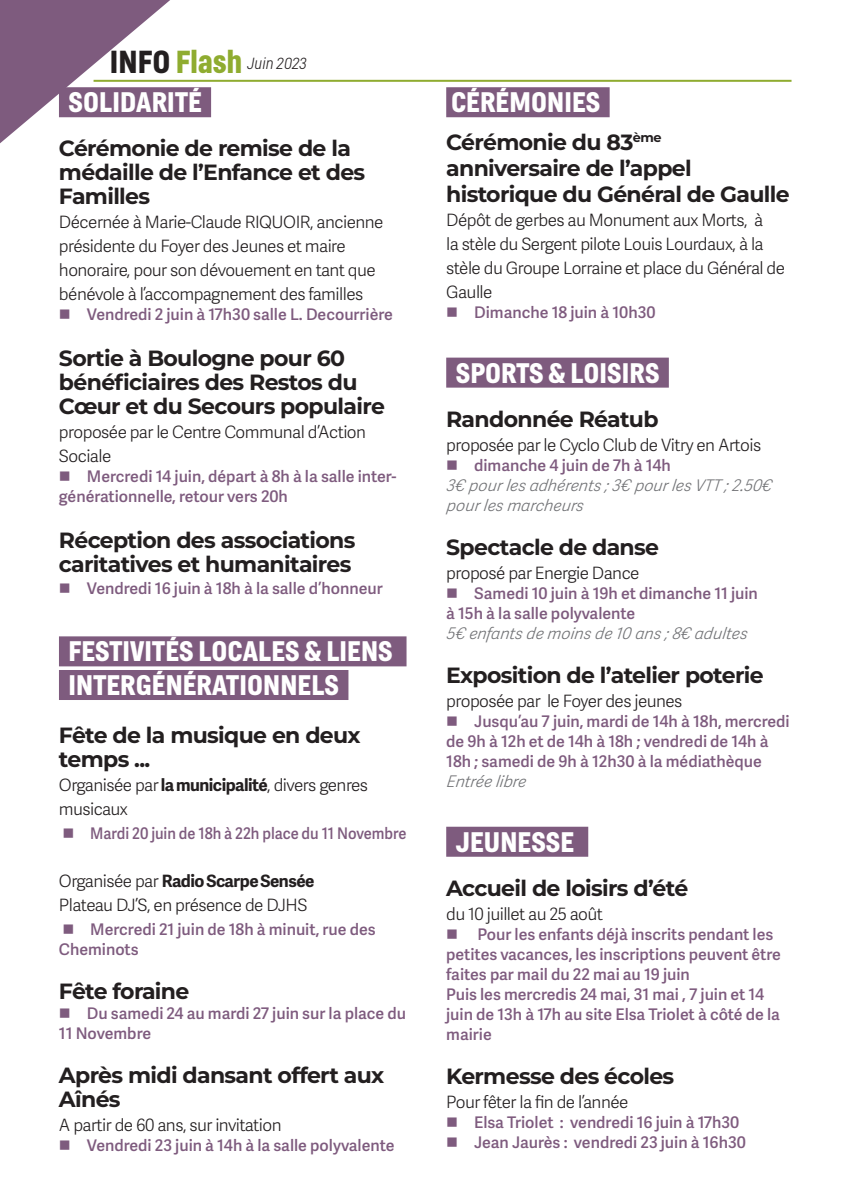
<style>
.page{position:relative;width:842px;height:1191px;background:#fff}
.page>*{position:absolute;margin:0;border:0;box-sizing:border-box;transform-origin:0 0}
.t1{font:700 28px/33.6px "Helsinki";letter-spacing:.005em;color:#fff}
.t2{font:100 22px/24px "Montserrat";letter-spacing:-.03em;color:#231f20}
.t3{font:300 17px/24px "Adelle Sans";letter-spacing:-.03em;color:#231f20}
.t4{font:600 16px/20px "Adelle Sans";color:#7e5b7e}
.t5{font:italic 300 16px/20px "Adelle Sans";color:#717275}
.t6{font:600 16px "Adelle Sans";color:#7e5b7e;scale:.92 1}
.t7{font:italic 100 16px "Helsinki";color:#231f20}
.s1{font-weight:700;font-style:normal;font-size:31.6px}
.s2{font-weight:700;font-style:normal;font-size:31.6px;color:#8fac30}
.s3{font-weight:700}
.s4{color:#7e5b7e}
.s5{font-weight:600;font-style:normal;color:#7e5b7e}
</style>
<div class="page">
<div style="left:59px;top:87px;width:152px;height:30px;background:#7e5b7e"></div>
<div style="left:59px;top:636px;width:347px;height:30px;background:#7e5b7e"></div>
<div style="left:59px;top:670px;width:289px;height:30px;background:#7e5b7e"></div>
<div style="left:446px;top:87px;width:164px;height:30px;background:#7e5b7e"></div>
<div style="left:446px;top:357px;width:223px;height:30px;background:#7e5b7e"></div>
<div style="left:446px;top:826px;width:142px;height:30px;background:#7e5b7e"></div>
<hr style="left:94px;top:80px;width:697px;height:2px;background:#8fac30">
<svg style="left:0;top:0;width:170px;height:143px"></svg>
<p class="t7" style="left:110px;top:54px;width:198px"><span class="s1">INFO</span> <span class="s2">Flash</span> Juin 2023</p>
<h1 class="t1" style="left:68px;top:85px;width:135px">SOLIDARITÉ</h1>
<h2 class="t2" style="left:59px;top:136px;width:308px">Cérémonie de remise de la médaille de l’Enfance et des<br>Familles</h2>
<p class="t3" style="left:59px;top:210px;width:326px">Décernée à Marie-Claude RIQUOIR, ancienne présidente du Foyer des Jeunes et maire honoraire, pour son dévouement en tant que bénévole à l’accompagnement des familles</p>
<p class="t4" style="left:59px;top:304px;width:336px">■ Vendredi 2 juin à 17h30 salle L. Decourrière</p>
<h2 class="t2" style="left:59px;top:346px;width:327px">Sortie à Boulogne pour 60 bénéficiaires des Restos du<br>Cœur et du Secours populaire</h2>
<p class="t3" style="left:59px;top:420px;width:309px">proposée par le Centre Communal d’Action<br>Sociale</p>
<p class="t4" style="left:59px;top:466px;width:339px">■ Mercredi 14 juin, départ à 8h à la salle inter&shy;générationnelle, retour vers 20h</p>
<h2 class="t2" style="left:59px;top:528px;width:298px">Réception des associations caritatives et humanitaires</h2>
<p class="t4" style="left:59px;top:578px;width:325px">■ Vendredi 16 juin à 18h à la salle d’honneur</p>
<h1 class="t1" style="left:68px;top:634px;width:326px">FESTIVITÉS LOCALES &amp; LIENS<br>INTERGÉNÉRATIONNELS</h1>
<h2 class="t2" style="left:59px;top:722px;width:303px">Fête de la musique en deux temps ...</h2>
<p class="t3" style="left:59px;top:772px;width:311px">Organisée par <span class="s3">la municipalité</span>, divers genres musicaux</p>
<p class="t6" style="left:62px;top:821px;width:376px">■ Mardi 20 juin de 18h à 22h place du 11 Novembre</p>
<p class="t3" style="left:59px;top:868px;width:257px">Organisée par <span class="s3">Radio Scarpe Sensée<br></span>Plateau DJ’S, en présence de DJHS</p>
<p class="t4" style="left:59px;top:918px;width:318px">■ Mercredi 21 juin de 18h à minuit, rue des<br>Cheminots</p>
<h2 class="t2" style="left:59px;top:978px;width:132px">Fête foraine</h2>
<p class="t4" style="left:59px;top:1002px;width:349px">■ Du samedi 24 au mardi 27 juin sur la place du<br>11 Novembre</p>
<h2 class="t2" style="left:59px;top:1062px;width:327px">Après midi dansant offert aux<br>Aînés</h2>
<p class="t3" style="left:59px;top:1112px;width:224px">A partir de 60 ans, sur invitation</p>
<p class="t4" style="left:59px;top:1134px;width:337px">■ Vendredi 23 juin à 14h à la salle polyvalente</p>
<h1 class="t1" style="left:451px;top:85px;width:151px">CÉRÉMONIES</h1>
<h2 class="t2" style="left:446px;top:128px;width:345px;line-height:26px">Cérémonie du 83<sup>ème </sup>anniversaire de l’appel historique du Général de Gaulle</h2>
<p class="t3" style="left:446px;top:207px;width:340px">Dépôt de gerbes au Monument aux Morts, à<br>la stèle du Sergent pilote Louis Lourdaux, à la stèle du Groupe Lorraine et place du Général de Gaulle</p>
<p class="t4" style="left:446px;top:301px;width:211px">■ Dimanche 18 juin à 10h30</p>
<h1 class="t1" style="left:456px;top:355px;width:205px">SPORTS &amp; LOISIRS</h1>
<h2 class="t2" style="left:446px;top:406px;width:214px">Randonnée Réatub</h2>
<p class="t3" style="left:446px;top:432px;width:316px">proposée par le Cyclo Club de Vitry en Artois</p>
<p class="t5" style="left:446px;top:454px;width:331px"><span class="s4">■</span> <span class="s5">dimanche 4 juin de 7h à 14h<br></span>3€ pourles adhérents ; 3€ pourles VTT ; 2.50€ pourles marcheurs</p>
<h2 class="t2" style="left:446px;top:534px;width:214px">Spectacle de danse</h2>
<p class="t3" style="left:446px;top:560px;width:195px">proposé par Energie Dance</p>
<p class="t4" style="left:446px;top:582px;width:313px">■ Samedi 10 juin à 19h et dimanche 11 juin à 15h à la salle polyvalente</p>
<p class="t5" style="left:446px;top:622px;width:306px">5€ enfants de moins de 10 ans ; 8€ adultes</p>
<h2 class="t2" style="left:446px;top:662px;width:319px">Exposition de l’atelier poterie</h2>
<p class="t3" style="left:446px;top:688px;width:238px">proposée par le Foyer des jeunes</p>
<p class="t4" style="left:446px;top:710px;width:345px">■ Jusqu’au 7 juin, mardi de 14h à 18h, mercredi de 9h à 12h et de 14h à 18h ; vendredi de 14h à<br>18h ; samedi de 9h à 12h30 à la médiathèque</p>
<p class="t5" style="left:446px;top:770px;width:85px">Entrée libre</p>
<h1 class="t1" style="left:456px;top:824px;width:120px">JEUNESSE</h1>
<h2 class="t2" style="left:446px;top:875px;width:243px">Accueil de loisirs d’été</h2>
<p class="t3" style="left:446px;top:901px;width:158px">du 10 juillet au 25 août</p>
<p class="t4" style="left:446px;top:923px;width:336px">■ Pour les enfants déjà inscrits pendant les petites vacances, les inscriptions peuvent être faites par mail du 22 mai au 19 juin<br>Puis les mercredis 24 mai, 31 mai , 7 juin et 14 juin de 13h à 17h au site Elsa Triolet à côté de la mairie</p>
<h2 class="t2" style="left:446px;top:1063px;width:230px">Kermesse des écoles</h2>
<p class="t3" style="left:446px;top:1089px;width:184px">Pour fêter la fin de l’année</p>
<p class="t4" style="left:446px;top:1111px;width:295px">■ Elsa Triolet : vendredi 16 juin à 17h30</p>
<p class="t4" style="left:446px;top:1131px;width:301px">■ Jean Jaurès : vendredi 23 juin à 16h30</p>
</div>
